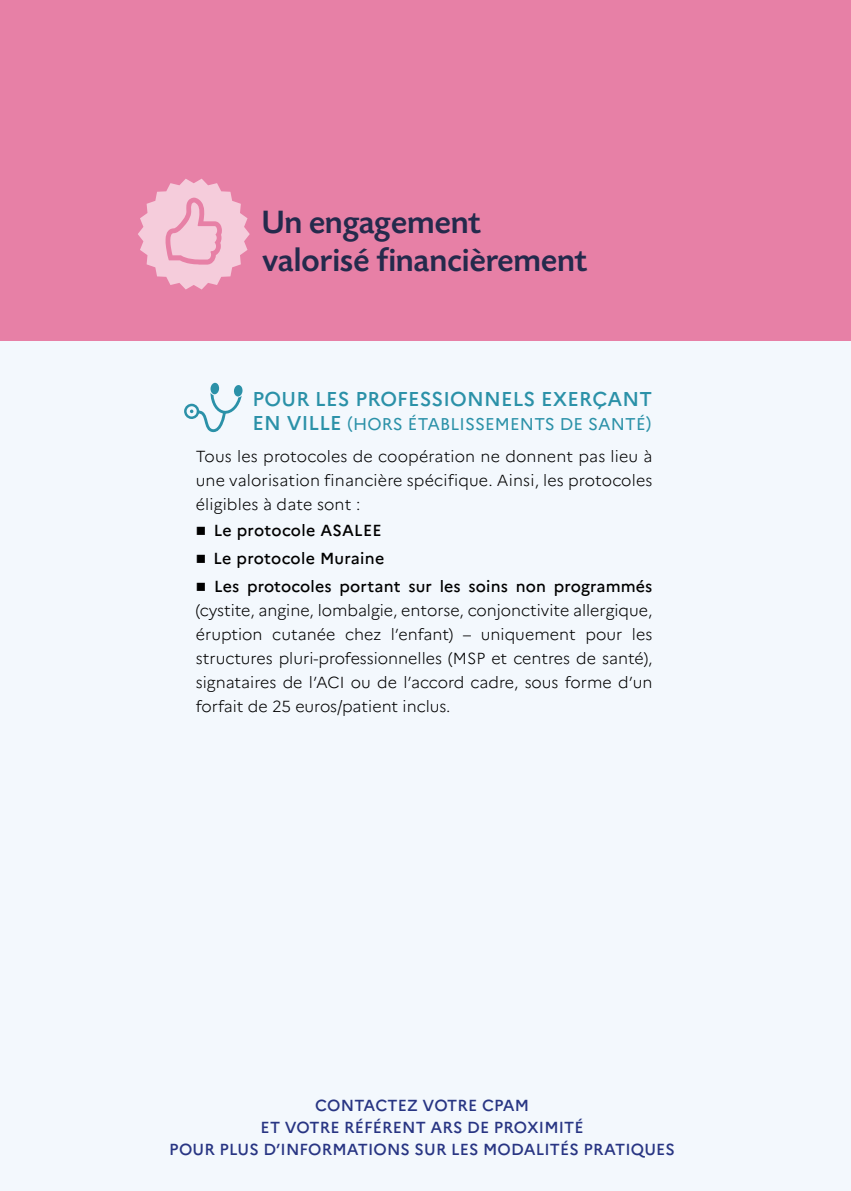
<style>
.page{position:relative;width:851px;height:1191px;background:#fff}
.page>*{position:absolute;margin:0;border:0;box-sizing:border-box;transform-origin:0 0}
.t1{font:500 34px/38px "Today SHOP";letter-spacing:.03em;color:#242a4c}
.t2{font:500 20px "Marianne";letter-spacing:.01em;color:#2b91a8}
.t3{font:17px "Marianne";letter-spacing:.01em;color:#2b91a8}
.t4{font:300 16px/24px "Marianne";color:#000;text-align:justify}
.t5{font:500 16px/22px "Marianne";letter-spacing:.01em;color:#283583;text-align:center}
.t6{font:500 16px "Marianne";letter-spacing:.02em;color:#000}
.s1{font-weight:500;font-size:20px}
.s2{font-weight:500}
</style>
<div class="page">
<div style="left:0;top:317px;width:850px;height:874px;background:#f3f8fd"></div>
<div style="left:0;top:0;width:850px;height:340px;background:#e780a6"></div>
<div style="left:234px;top:385px;width:9px;height:12px;background:#2b91a8;border-radius:50%"></div>
<div style="left:210px;top:382px;width:9px;height:12px;background:#2b91a8;border-radius:50%"></div>
<svg style="left:184px;top:393px;width:58px;height:40px"></svg>
<svg style="left:138px;top:179px;width:112px;height:110px"></svg>
<h1 class="t1" style="left:262px;top:204px;width:326px">Un engagement valorisé financièrement</h1>
<p class="t2" style="left:252px;top:387px;width:401px">POUR LES PROFESSIONNELS EXERÇANT</p>
<p class="t3" style="left:252px;top:414px;width:400px"><span class="s1">EN VILLE</span> (HORS ÉTABLISSEMENTS DE SANTÉ)</p>
<p class="t4" style="left:196px;top:444px;width:458px">Tous les protocoles de coopération ne donnent pas lieu à une valorisation financière spécifique. Ainsi, les protocoles éligibles à date sont :</p>
<p class="t6" style="left:196px;top:521px;width:187px">■ Le protocole ASALEE</p>
<p class="t6" style="left:196px;top:549px;width:190px">■ Le protocole Muraine</p>
<p class="t4" style="left:196px;top:574px;width:458px">■ <span class="s2">Les protocoles portant sur les soins non programmés </span>(cystite, angine, lombalgie, entorse, conjonctivite allergique, éruption cutanée chez l’enfant) – uniquement pour les structures pluri-professionnelles (MSP et centres de santé), signataires de l’ACI ou de l’accord cadre, sous forme d’un forfait de 25 euros/patient inclus.</p>
<p class="t5" style="left:169px;top:1094px;width:507px">CONTACTEZ VOTRE CPAM<br>ET VOTRE RÉFÉRENT ARS DE PROXIMITÉ<br>POUR PLUS D’INFORMATIONS SUR LES MODALITÉS PRATIQUES</p>
</div>
